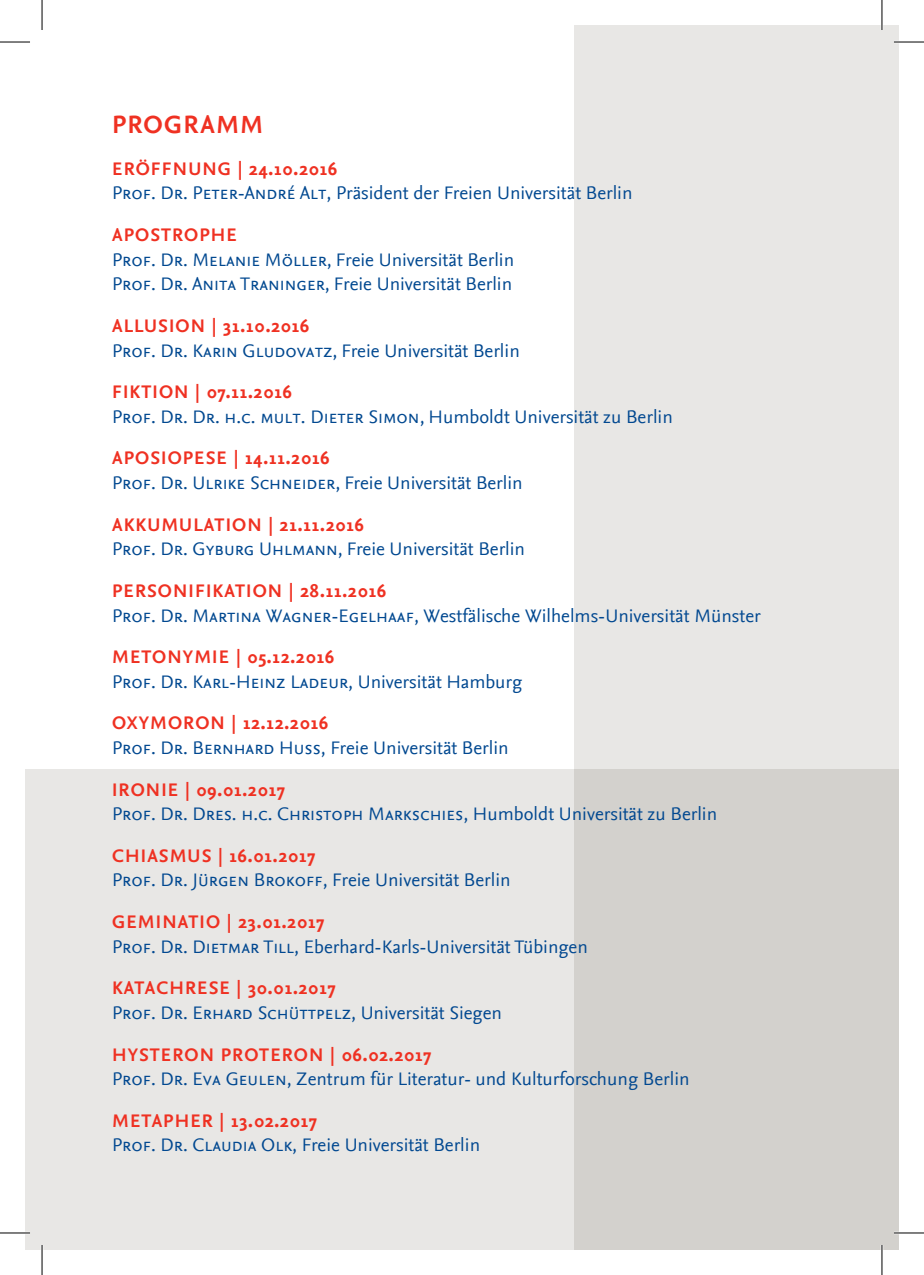
<style>
.page{position:relative;width:924px;height:1275px;background:#fff}
.page>*{position:absolute;margin:0;border:0;box-sizing:border-box;transform-origin:0 0}
.t1{font:700 26px "Nexus Sans";letter-spacing:.05em;color:#ef3122}
.t2{font:19px/41.6px "Nexus Sans";color:#014890}
.t3{font:19px "Nexus Sans Regular SC";color:#014890}
.t4{font:700 19px "Nexus Sans Pro";letter-spacing:.06em;color:#ef3122}
.t5{font:700 19px "Nexus Sans";letter-spacing:.05em;color:#ef3122}
.s1{font-family:"Nexus Sans"}
.s2{font-family:"Nexus Sans Regular SC"}
.s3{font-family:"Nexus Sans Pro";font-weight:700;color:#ef3122}
.s4{font-weight:700;color:#ef3122}
.s5{font-family:"Nexus Sans Pro"}
</style>
<div class="page">
<div style="left:574px;top:25px;width:324px;height:1225px;background:#e8e7e5"></div>
<div style="left:25px;top:769px;width:873px;height:481px;background:linear-gradient(to right,#efeeed,#d2cfcb)"></div>
<hr style="left:893px;top:41px;width:30px;height:2px;background:#fff">
<hr style="left:0;top:1231px;width:30px;height:3px;background:#fff">
<hr style="left:893px;top:1231px;width:30px;height:3px;background:#fff">
<hr style="left:41px;top:1245px;width:2px;height:30px;background:#fff">
<hr style="left:880px;top:0;width:2px;height:30px;background:#fff">
<hr style="left:880px;top:1245px;width:2px;height:30px;background:#fff">
<hr style="left:0;top:42px;width:30px;height:1px;background:#000">
<hr style="left:893px;top:42px;width:30px;height:1px;background:#000">
<hr style="left:0;top:1232px;width:30px;height:1px;background:#000">
<hr style="left:893px;top:1232px;width:30px;height:1px;background:#000">
<hr style="left:42px;top:0;width:1px;height:30px;background:#000">
<hr style="left:42px;top:1245px;width:1px;height:30px;background:#000">
<hr style="left:881px;top:0;width:1px;height:30px;background:#000">
<hr style="left:881px;top:1245px;width:1px;height:30px;background:#000">
<h1 class="t1" style="left:112px;top:110px;width:153px">PROGRAMM</h1>
<p class="t4" style="left:112px;top:154px;width:226px">ERÖFFNUNG | <span class="s1">24.10.2016</span></p>
<p class="t2" style="left:112px;top:173px;width:521px"><span class="s2">Prof. Dr. Peter-André Alt,</span> Präsident der Freien Universität Berlin</p>
<p class="t4" style="left:112px;top:221px;width:126px">APOSTROPHE</p>
<p class="t3" style="left:112px;top:249px;width:403px">Prof. Dr. Melanie Möller, <span class="s1">Freie Universität Berlin</span></p>
<p class="t2" style="left:112px;top:263px;width:401px"><span class="s2">Prof. Dr. Anita Traninger</span>, Freie Universität Berlin<br><span class="s3">ALLUSION |</span> <span class="s4">31.10.2016</span></p>
<p class="t2" style="left:112px;top:330px;width:409px"><span class="s2">Prof. Dr. Karin Gludovatz</span>, Freie Universität Berlin<br><span class="s3">FIKTION |</span> <span class="s4">07.11.2016</span></p>
<p class="t3" style="left:112px;top:406px;width:562px">Prof. Dr. Dr. h.c. mult. Dieter Simon<span class="s1">, Humboldt Universität zu Berlin</span></p>
<p class="t4" style="left:112px;top:444px;width:219px">APOSIOPESE | <span class="s1">14.11.2016</span></p>
<p class="t3" style="left:112px;top:472px;width:412px">Prof. Dr. Ulrike Schneider<span class="s1">, Freie Universität Berlin</span></p>
<p class="t4" style="left:112px;top:510px;width:253px">AKKUMULATION | <span class="s1">21.11.2016</span></p>
<p class="t2" style="left:112px;top:528px;width:414px"><span class="s2">Prof. Dr. Gyburg Uhlmann</span>, Freie Universität Berlin</p>
<p class="t4" style="left:112px;top:576px;width:275px">PERSONIFIKATION | <span class="s1">28.11.2016</span></p>
<p class="t2" style="left:112px;top:595px;width:650px"><span class="s2">Prof. Dr. Martina Wagner-Egelhaaf</span>, Westfälische Wilhelms-Universität Münster</p>
<p class="t4" style="left:112px;top:642px;width:223px">METONYMIE | <span class="s1">05.12.2016</span></p>
<p class="t3" style="left:112px;top:670px;width:411px">Prof. Dr. Karl-Heinz Ladeur, <span class="s1">Universität Hamburg</span></p>
<p class="t2" style="left:112px;top:711px;width:398px;line-height:24.6px"><span class="s3">OXYMORON |</span> <span class="s4">12.12.2016<br></span><span class="s2">Prof. Dr. Bernhard Huß,</span> Freie Universität Berlin</p>
<p class="t5" style="left:112px;top:778px;width:174px"><span class="s5">IRONIE |</span> 09.01.2017</p>
<p class="t3" style="left:112px;top:803px;width:606px">Prof. Dr. Dres. h.c. Christoph Markschies, <span class="s1">Humboldt Universität zu Berlin</span></p>
<p class="t5" style="left:112px;top:845px;width:204px"><span class="s5">CHIASMUS |</span> 16.01.2017</p>
<p class="t3" style="left:112px;top:869px;width:400px">Prof. Dr. Jürgen Brokoff, <span class="s1">Freie Universität Berlin</span></p>
<p class="t4" style="left:112px;top:907px;width:213px">GEMINATIO | <span class="s1">23.01.2017</span></p>
<p class="t2" style="left:112px;top:926px;width:477px"><span class="s2">Prof. Dr. Dietmar Till,</span> Eberhard-Karls-Universität Tübingen</p>
<p class="t4" style="left:112px;top:974px;width:224px">KATACHRESE | <span class="s1">30.01.2017</span></p>
<p class="t3" style="left:112px;top:1002px;width:391px">Prof. Dr. Erhard Schüttpelz, <span class="s1">Universität Siegen</span></p>
<p class="t4" style="left:112px;top:1040px;width:320px">HYSTERON PROTERON | <span class="s1">06.02.2017</span></p>
<p class="t2" style="left:112px;top:1058px;width:579px"><span class="s2">Prof. Dr. Eva Geulen,</span> Zentrum für Literatur- und Kulturforschung Berlin<br><span class="s3">METAPHER |</span> <span class="s4">13.02.2017</span></p>
<p class="t2" style="left:112px;top:1124px;width:369px"><span class="s2">Prof. Dr. Claudia Olk,</span> Freie Universität Berlin</p>
</div>
